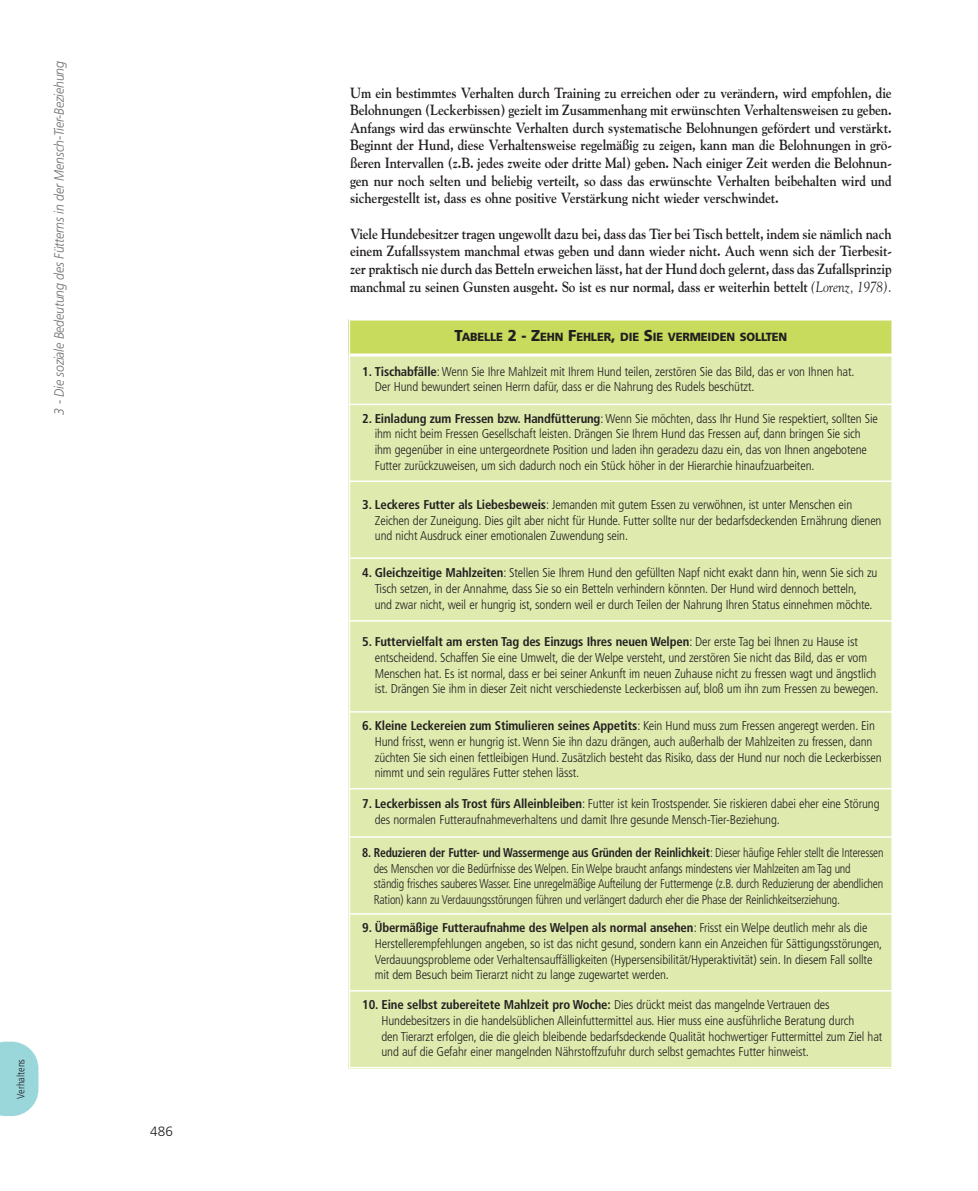
<style>
.page{position:relative;width:978px;height:1191px;background:#fff}
.page>*{position:absolute;margin:0;border:0;box-sizing:border-box;transform-origin:0 0}
.t1{font:700 14.7px/17.7px "Goudy";letter-spacing:-.01em;color:#231f20;text-align:justify;scale:.9 1}
.t2{font:italic 300 13.5px "Frutiger";letter-spacing:-.01em;color:#6c6d70;scale:.91 1}
.t3{font:300 13.5px "Frutiger";color:#231f20}
.t4{font:300 condensed 12.75px/15.8px "Frutiger";letter-spacing:-.01em;color:#231f20}
.t5{font:300 condensed 12.75px/15.8px "Frutiger";letter-spacing:-.01em;color:#231f20;scale:.92 1}
.t6{font:900 11.85px "Frutiger";letter-spacing:-.015em;color:#231f20;scale:.95 1}
.t7{font:300 condensed 10.5px "Frutiger";color:#231f20}
.s1{font-weight:400;font-style:italic}
.s2{font-weight:400}
.s3{font-size:15.75px}
.s4{font-weight:700}
</style>
<div class="page">
<svg style="left:0;top:1041px;width:38px;height:75px;background:#a4dbdf"></svg>
<div style="left:349px;top:319px;width:543px;height:36px;background:#c8db5c"></div>
<div style="left:349px;top:355px;width:543px;height:49px;background:#deeaae"></div>
<div style="left:349px;top:404px;width:543px;height:77px;background:#deeaae"></div>
<div style="left:349px;top:481px;width:543px;height:77px;background:#deeaae"></div>
<div style="left:349px;top:558px;width:543px;height:63px;background:#deeaae"></div>
<div style="left:349px;top:621px;width:543px;height:91px;background:#deeaae"></div>
<div style="left:349px;top:712px;width:543px;height:76px;background:#deeaae"></div>
<div style="left:349px;top:788px;width:543px;height:49px;background:#deeaae"></div>
<div style="left:349px;top:837px;width:543px;height:77px;background:#deeaae"></div>
<div style="left:349px;top:914px;width:543px;height:76px;background:#deeaae"></div>
<div style="left:349px;top:990px;width:543px;height:78px;background:#deeaae"></div>
<hr style="left:349px;top:319px;width:1px;height:749px;background:#fff">
<hr style="left:891px;top:319px;width:2px;height:749px;background:#fff">
<hr style="left:349px;top:319px;width:544px;height:1px;background:#fff">
<hr style="left:349px;top:353px;width:544px;height:3px;background:#fff">
<hr style="left:349px;top:403px;width:544px;height:2px;background:#fff">
<hr style="left:349px;top:480px;width:544px;height:2px;background:#fff">
<hr style="left:349px;top:557px;width:544px;height:2px;background:#fff">
<hr style="left:349px;top:620px;width:544px;height:1px;background:#fff">
<hr style="left:349px;top:711px;width:544px;height:1px;background:#fff">
<hr style="left:349px;top:788px;width:544px;height:1px;background:#fff">
<hr style="left:349px;top:836px;width:544px;height:1px;background:#fff">
<hr style="left:349px;top:913px;width:544px;height:1px;background:#fff">
<hr style="left:349px;top:990px;width:544px;height:1px;background:#fff">
<hr style="left:349px;top:1067px;width:544px;height:1px;background:#fff">
<p class="t2" style="left:54px;top:415px;width:390px;rotate:-90deg">3 - Die soziale Bedeutung des Fütterns in der Mensch-Tier-Beziehung</p>
<p class="t7" style="left:16px;top:1098px;width:42px;rotate:-90deg">Verhaltens</p>
<p class="t3" style="left:150px;top:1126px;width:24px">486</p>
<p class="t1" style="left:350px;top:84px;width:603px">Um ein bestimmtes Verhalten durch Training zu erreichen oder zu verändern, wird empfohlen, die Belohnungen (Leckerbissen) gezielt im Zusammenhang mit erwünschten Verhaltensweisen zu geben.<br>Anfangs wird das erwünschte Verhalten durch systematische Belohnungen gefördert und verstärkt.<br>Beginnt der Hund, diese Verhaltensweise regelmäßig zu zeigen, kann man die Belohnungen in grö&shy;ßeren Intervallen (z.B. jedes zweite oder dritte Mal) geben. Nach einiger Zeit werden die Belohnun&shy;gen nur noch selten und beliebig verteilt, so dass das erwünschte Verhalten beibehalten wird und sichergestellt ist, dass es ohne positive Verstärkung nicht wieder verschwindet.</p>
<p class="t1" style="left:350px;top:225px;width:603px">Viele Hundebesitzer tragen ungewollt dazu bei, dass das Tier bei Tisch bettelt, indem sie nämlich nach einem Zufallssystem manchmal etwas geben und dann wieder nicht. Auch wenn sich der Tierbesit&shy;zer praktisch nie durch das Betteln erweichen lässt, hat der Hund doch gelernt, dass das Zufallsprinzip manchmal zu seinen Gunsten ausgeht. So ist es nur normal, dass er weiterhin bettelt <span class="s1">(Lorenz, 1978)</span><span class="s2">.</span></p>
<p class="t6" style="left:454px;top:332px;width:352px"><span class="s3">T</span>ABELLE <span class="s3">2 - Z</span>EHN <span class="s3">F</span>EHLER<span class="s3">,</span> DIE <span class="s3">S</span>IE VERMEIDEN SOLLTEN</p>
<p class="t4" style="left:375px;top:364px;width:481px;text-indent:-13px"><span class="s4">1. Tischabfälle</span>: Wenn Sie Ihre Mahlzeit mit Ihrem Hund teilen, zerstören Sie das Bild, das er von Ihnen hat.<br>Der Hund bewundert seinen Herrn dafür, dass er die Nahrung des Rudels beschützt.</p>
<p class="t4" style="left:375px;top:411px;width:505px;text-indent:-13px"><span class="s4">2. Einladung zum Fressen bzw. Handfütterung</span>: Wenn Sie möchten, dass Ihr Hund Sie respektiert, sollten Sie ihm nicht beim Fressen Gesellschaft leisten. Drängen Sie Ihrem Hund das Fressen auf, dann bringen Sie sich ihm gegenüber in eine untergeordnete Position und laden ihn geradezu dazu ein, das von Ihnen angebotene Futter zurückzuweisen, um sich dadurch noch ein Stück höher in der Hierarchie hinaufzuarbeiten.</p>
<p class="t4" style="left:375px;top:497px;width:508px;text-indent:-13px"><span class="s4">3. Leckeres Futter als Liebesbeweis</span>: Jemanden mit gutem Essen zu verwöhnen, ist unter Menschen ein<br>Zeichen der Zuneigung. Dies gilt aber nicht für Hunde. Futter sollte nur der bedarfsdeckenden Ernährung dienen und nicht Ausdruck einer emotionalen Zuwendung sein.</p>
<p class="t4" style="left:375px;top:566px;width:504px;text-indent:-13px"><span class="s4">4. Gleichzeitige Mahlzeiten</span>: Stellen Sie Ihrem Hund den gefüllten Napf nicht exakt dann hin, wenn Sie sich zu<br>Tisch setzen, in der Annahme, dass Sie so ein Betteln verhindern könnten. Der Hund wird dennoch betteln, und zwar nicht, weil er hungrig ist, sondern weil er durch Teilen der Nahrung Ihren Status einnehmen möchte.</p>
<p class="t4" style="left:375px;top:635px;width:505px;text-indent:-13px"><span class="s4">5. Futtervielfalt am ersten Tag des Einzugs Ihres neuen Welpen</span>: Der erste Tag bei Ihnen zu Hause ist entscheidend. Schaffen Sie eine Umwelt, die der Welpe versteht, und zerstören Sie nicht das Bild, das er vom Menschen hat. Es ist normal, dass er bei seiner Ankunft im neuen Zuhause nicht zu fressen wagt und ängstlich ist. Drängen Sie ihm in dieser Zeit nicht verschiedenste Leckerbissen auf, bloß um ihn zum Fressen zu bewegen.</p>
<p class="t4" style="left:375px;top:719px;width:509px;text-indent:-13px"><span class="s4">6. Kleine Leckereien zum Stimulieren seines Appetits</span>: Kein Hund muss zum Fressen angeregt werden. Ein Hund frisst, wenn er hungrig ist. Wenn Sie ihn dazu drängen, auch außerhalb der Mahlzeiten zu fressen, dann züchten Sie sich einen fettleibigen Hund. Zusätzlich besteht das Risiko, dass der Hund nur noch die Leckerbissen nimmt und sein reguläres Futter stehen lässt.</p>
<p class="t4" style="left:375px;top:797px;width:506px;text-indent:-13px"><span class="s4">7. Leckerbissen als Trost fürs Alleinbleiben</span>: Futter ist kein Trostspender. Sie riskieren dabei eher eine Störung des normalen Futteraufnahmeverhaltens und damit Ihre gesunde Mensch-Tier-Beziehung.</p>
<p class="t5" style="left:374px;top:845px;width:556px;text-indent:-12px"><span class="s4">8. Reduzieren der Futter- und Wassermenge aus Gründen der Reinlichkeit</span>: Dieser häufige Fehler stellt die Interessen des Menschen vor die Bedürfnisse des Welpen. Ein Welpe braucht anfangs mindestens vier Mahlzeiten am Tag und ständig frisches sauberes Wasser. Eine unregelmäßige Aufteilung der Futtermenge (z.B. durch Reduzierung der abendlichen Ration) kann zu Verdauungsstörungen führen und verlängert dadurch eher die Phase der Reinlichkeitserziehung.</p>
<p class="t4" style="left:375px;top:921px;width:509px;text-indent:-13px"><span class="s4">9. Übermäßige Futteraufnahme des Welpen als normal ansehen</span>: Frisst ein Welpe deutlich mehr als die Herstellerempfehlungen angeben, so ist das nicht gesund, sondern kann ein Anzeichen für Sättigungsstörungen, Verdauungsprobleme oder Verhaltensauffälligkeiten (Hypersensibilität/Hyperaktivität) sein. In diesem Fall sollte mit dem Besuch beim Tierarzt nicht zu lange zugewartet werden.</p>
<p class="t4" style="left:381px;top:997px;width:502px;text-indent:-19px"><span class="s4">10. Eine selbst zubereitete Mahlzeit pro Woche:</span> Dies drückt meist das mangelnde Vertrauen des Hundebesitzers in die handelsüblichen Alleinfuttermittel aus. Hier muss eine ausführliche Beratung durch<br>den Tierarzt erfolgen, die die gleich bleibende bedarfsdeckende Qualität hochwertiger Futtermittel zum Ziel hat und auf die Gefahr einer mangelnden Nährstoffzufuhr durch selbst gemachtes Futter hinweist.</p>
</div>
